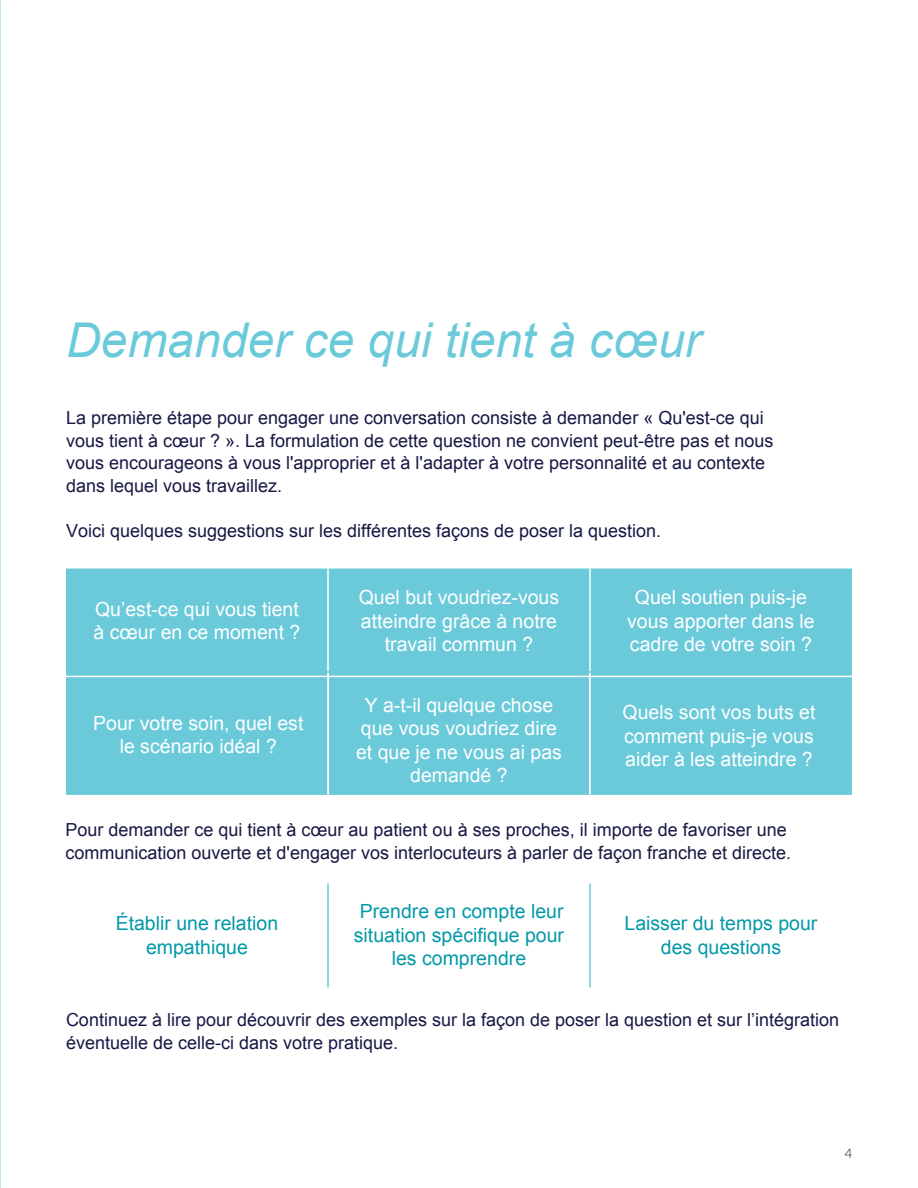
<style>
.page{position:relative;width:918px;height:1188px;background:#fff}
.page>*{position:absolute;margin:0;border:0;box-sizing:border-box;transform-origin:0 0}
.t1{font:italic 48px "Arial";color:#6acada}
.t2{font:19.5px/23.4px "Arial";color:#fff;text-align:center}
.t3{font:19.5px/23.4px "Arial";color:#0499a8;text-align:center}
.t4{font:18px/22.5px "Arial";color:#171844}
.t5{font:13.5px "Museo Sans 100";color:#171844}
.s1{font-style:inherit}
</style>
<div class="page">
<div style="left:66px;top:569px;width:786px;height:226px;background:#6acada"></div>
<hr style="left:327px;top:569px;width:2px;height:102px;background:#fff">
<hr style="left:589px;top:569px;width:2px;height:102px;background:#fff">
<hr style="left:66px;top:676px;width:262px;height:1px;background:#fff">
<hr style="left:328px;top:676px;width:262px;height:1px;background:#fff">
<hr style="left:327px;top:673px;width:2px;height:121px;background:#fff">
<hr style="left:590px;top:676px;width:262px;height:1px;background:#fff">
<hr style="left:589px;top:673px;width:2px;height:121px;background:#fff">
<hr style="left:327px;top:883px;width:2px;height:104px;background:#6acada">
<hr style="left:589px;top:883px;width:2px;height:104px;background:#6acada">
<h1 class="t1" style="left:66px;top:309px;width:636px">Demander ce qui tient à cœur</h1>
<p class="t4" style="left:66px;top:407px;width:709px">La première étape pour engager une conversation consiste à demander « Qu'est-ce qui vous tient à cœur ? ». La formulation de cette question ne convient peut-être pas et nous vous encourageons à vous l'approprier et à l'adapter à votre personnalité et au contexte dans lequel vous travaillez.</p>
<p class="t4" style="left:66px;top:520px;width:597px">Voici quelques suggestions sur les différentes façons de poser la question.</p>
<p class="t2" style="left:94px;top:597px;width:208px;text-align:left">Qu’est-ce qui vous tient à cœur en ce moment ?</p>
<p class="t2" style="left:359px;top:586px;width:202px">Quel but voudriez-vous atteindre grâce à notre travail commun ?</p>
<p class="t2" style="left:627px;top:586px;width:189px">Quel soutien puis-je vous apporter dans le cadre de votre soin ?</p>
<p class="t2" style="left:93px;top:712px;width:212px">Pour votre soin, quel est le scénario idéal ?</p>
<p class="t2" style="left:356px;top:694px;width:207px">Y a-t-il quelque chose que vous voudriez dire et que je ne vous ai pas demandé ?</p>
<p class="t2" style="left:623px;top:701px;width:194px;text-align:justify">Quels sont vos buts et comment puis-je vous aider à les atteindre ?</p>
<p class="t4" style="left:65px;top:819px;width:727px">Pour demander ce qui tient à cœur au patient ou à ses proches, il importe de favoriser une communication ouverte et <span class="s1">d'</span>engager vos interlocuteurs à parler de façon franche et directe.</p>
<p class="t3" style="left:116px;top:912px;width:164px">Établir une relation empathique</p>
<p class="t3" style="left:354px;top:900px;width:212px">Prendre en compte leur situation spécifique pour les comprendre</p>
<p class="t3" style="left:625px;top:912px;width:194px">Laisser du temps pour des questions</p>
<p class="t4" style="left:66px;top:1009px;width:775px">Continuez à lire pour découvrir des exemples sur la façon de poser la question et sur l’intégration éventuelle de celle-ci dans votre pratique.</p>
<p class="t5" style="left:844px;top:1146px;width:9px">4</p>
</div>
